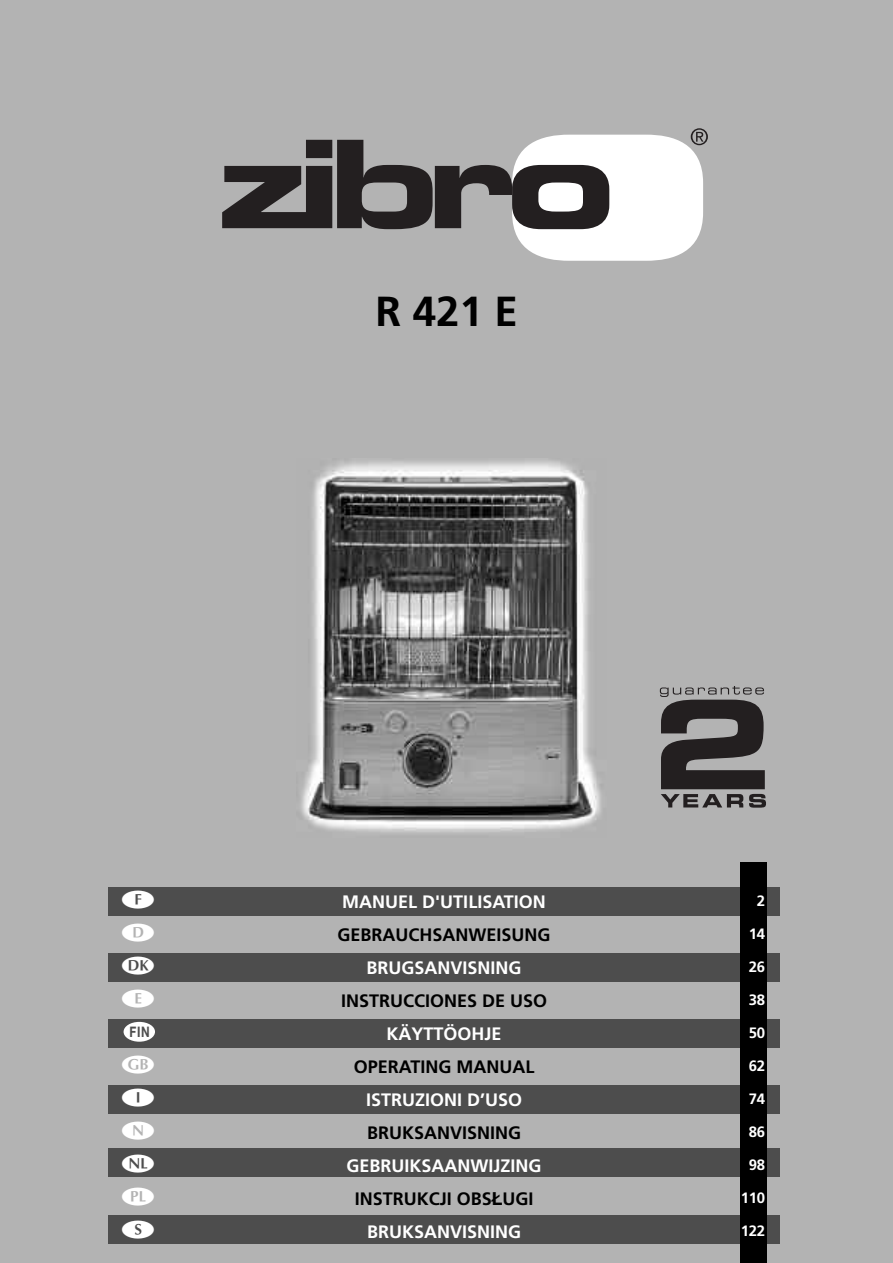
<style>
.page{position:relative;width:893px;height:1263px;background:#b3b3b3}
.page>*{position:absolute;margin:0;border:0;box-sizing:border-box;transform-origin:0 0}
.t1{font:700 42px "Frutiger";color:#000}
.t2{font:700 18px/33px "Frutiger";color:#fff;text-align:center}
.t3{font:700 18px "Frutiger";color:#000}
.t4{font:700 15px "Frutiger";letter-spacing:-.02em;color:#fff}
.t5{font:700 14.55px "Helvetica Neue";color:#4d4d4d;scale:.8 1}
.s1{color:#000}
.s2{font-family:"Helvetica Neue East A";color:#000}
</style>
<div class="page">
<img style="left:301px;top:460px;width:300px;height:373px">
<svg style="left:222px;top:128px;width:486px;height:133px"></svg>
<svg style="left:660px;top:686px;width:106px;height:122px"></svg>
<div style="left:108px;top:1019px;width:672px;height:28px;background:#4d4d4d"></div>
<div style="left:108px;top:1085px;width:672px;height:28px;background:#4d4d4d"></div>
<div style="left:108px;top:953px;width:672px;height:28px;background:#4d4d4d"></div>
<div style="left:108px;top:887px;width:672px;height:28px;background:#4d4d4d"></div>
<div style="left:108px;top:1148px;width:672px;height:29px;background:#4d4d4d"></div>
<div style="left:108px;top:1216px;width:672px;height:28px;background:#4d4d4d"></div>
<div style="left:124px;top:1022px;width:31px;height:20px;background:#fff;border-radius:50%"></div>
<div style="left:740px;top:862px;width:26px;height:401px;background:#000"></div>
<h1 class="t1" style="left:375px;top:295px;width:144px">R 421 E</h1>
<p class="t5" style="left:130px;top:1027px;width:27px">FIN</p>
<p class="t2" style="left:342px;top:887px;width:205px">MANUEL D'UTILISATION</p>
<p class="t3" style="left:338px;top:928px;width:214px">GEBRAUCHSANWEISUNG</p>
<p class="t2" style="left:367px;top:953px;width:156px">BRUGSANVISNING</p>
<p class="t3" style="left:341px;top:994px;width:208px">INSTRUCCIONES DE USO</p>
<p class="t2" style="left:387px;top:1019px;width:117px">KÄYTTÖOHJE</p>
<p class="t3" style="left:354px;top:1060px;width:182px">OPERATING MANUAL</p>
<p class="t2" style="left:366px;top:1085px;width:158px">ISTRUZIONI D’USO</p>
<p class="t3" style="left:367px;top:1126px;width:156px">BRUKSANVISNING</p>
<p class="t2" style="left:347px;top:1151px;width:197px">GEBRUIKSAANWIJZING<br><span class="s1">INSTRUKCJI OBS</span><span class="s2">Ł</span><span class="s1">UGI<br></span>BRUKSANVISNING</p>
<p class="t4" style="left:757px;top:895px;width:10px">2</p>
<p class="t4" style="left:749px;top:928px;width:18px">14</p>
<p class="t4" style="left:749px;top:961px;width:18px">26</p>
<p class="t4" style="left:749px;top:994px;width:18px">38</p>
<p class="t4" style="left:749px;top:1027px;width:18px">50</p>
<p class="t4" style="left:749px;top:1060px;width:18px">62</p>
<p class="t4" style="left:749px;top:1093px;width:18px">74</p>
<p class="t4" style="left:749px;top:1126px;width:18px">86</p>
<p class="t4" style="left:749px;top:1159px;width:18px">98</p>
<p class="t4" style="left:741px;top:1192px;width:26px">110</p>
<p class="t4" style="left:741px;top:1225px;width:26px">122</p>
</div>
